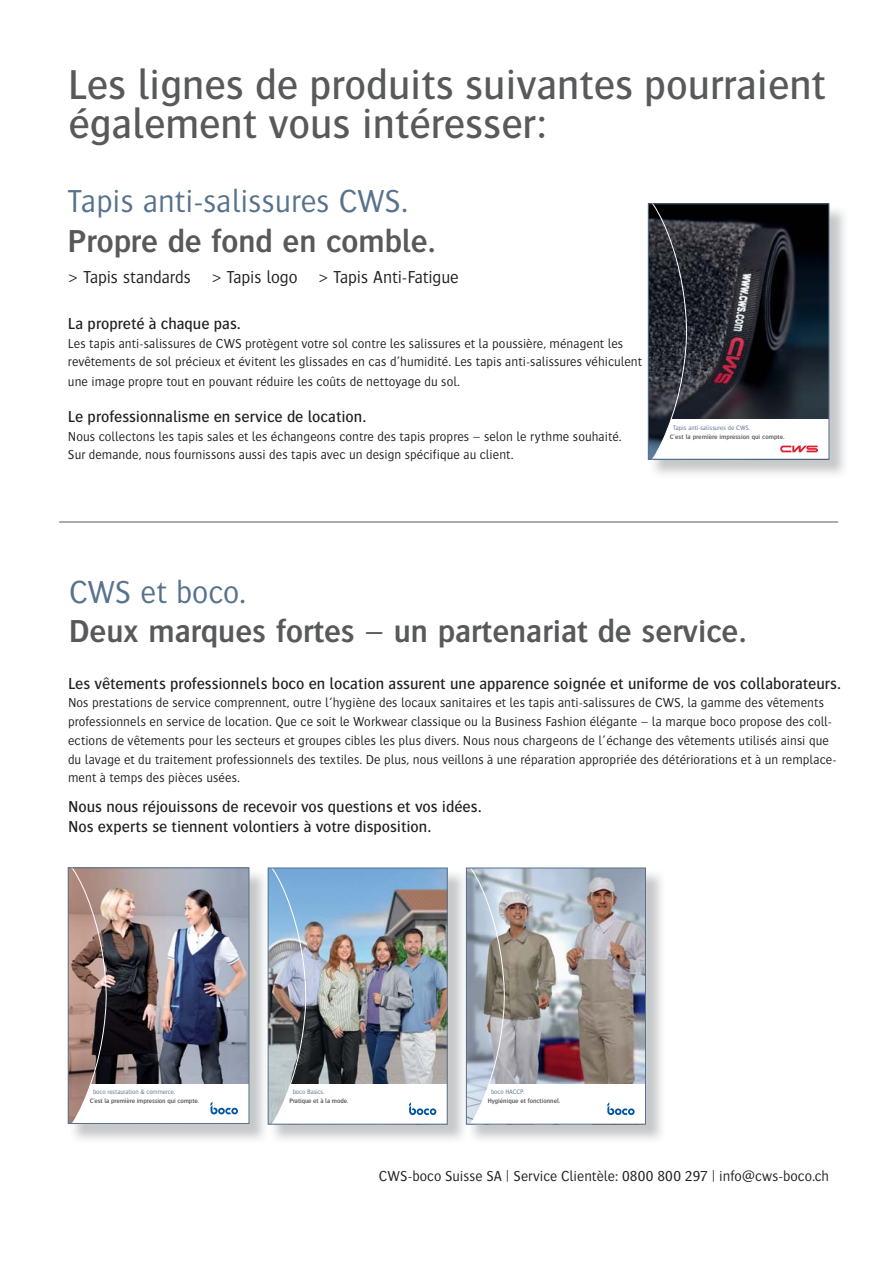
<style>
.page{position:relative;width:893px;height:1263px;background:#fff}
.page>*{position:absolute;margin:0;border:0;box-sizing:border-box;transform-origin:0 0}
.t1{font:500 43.35px/39.8px "Bosis Std";color:#58595b}
.t2{font:600 33px "Bosis";color:#58595b}
.t3{font:300 33px "Bosis";color:#57728d}
.t4{font:300 18px "Bosis";letter-spacing:-.01em;color:#231f20}
.t5{font:500 16.5px/19.8px "Bosis";color:#231f20}
.t6{font:300 15px "Bosis";letter-spacing:.005em;color:#231f20}
.t7{font:300 13.5px/18.8px "Bosis";letter-spacing:.005em;color:#231f20}
.t8{font:600 6.75px "Bosis";color:#58595b}
.t9{font:300 6.75px "Bosis";color:#57728d}
</style>
<div class="page">
<img style="left:650px;top:206px;width:195px;height:269px">
<svg style="left:650px;top:206px;width:177px;height:251px;background:#42434a"></svg>
<svg style="left:780px;top:446px;width:38px;height:6px"></svg>
<div style="left:648px;top:204px;width:181px;height:255px;border:1px solid #57728d"></div>
<hr style="left:59px;top:522px;width:779px;height:1px;background:#58595b">
<img style="left:73px;top:870px;width:195px;height:270px">
<img style="left:70px;top:870px;width:177px;height:252px">
<svg style="left:210px;top:1102px;width:28px;height:12px"></svg>
<div style="left:68px;top:868px;width:181px;height:256px;border:1px solid #57728d"></div>
<img style="left:270px;top:870px;width:196px;height:270px">
<img style="left:270px;top:870px;width:175px;height:252px">
<svg style="left:409px;top:1102px;width:27px;height:13px"></svg>
<div style="left:268px;top:868px;width:179px;height:256px;border:1px solid #57728d"></div>
<img style="left:468px;top:873px;width:194px;height:267px">
<img style="left:468px;top:870px;width:176px;height:252px">
<svg style="left:607px;top:1102px;width:28px;height:13px"></svg>
<div style="left:466px;top:868px;width:180px;height:256px;border:1px solid #57728d"></div>
<h1 class="t1" style="left:68px;top:67px;width:759px">Les lignes de produits suivantes pourraient également vous intéresser:</h1>
<h2 class="t3" style="left:68px;top:188px;width:341px">Tapis anti-salissures CWS.</h2>
<h2 class="t2" style="left:68px;top:228px;width:369px">Propre de fond en comble.</h2>
<h3 class="t4" style="left:68px;top:270px;width:392px">&gt; Tapis standards &gt; Tapis logo &gt; Tapis Anti-Fatigue</h3>
<p class="t5" style="left:68px;top:315px;width:174px">La propreté à chaque pas.</p>
<p class="t7" style="left:68px;top:335px;width:576px">Les tapis anti-salissures de CWS protègent votre sol contre les salissures et la poussière, ménagent les revêtements de sol précieux et évitent les glissades en cas d’humidité. Les tapis anti-salissures véhiculent une image propre tout en pouvant réduire les coûts de nettoyage du sol.</p>
<p class="t5" style="left:68px;top:408px;width:299px">Le professionnalisme en service de location.</p>
<p class="t7" style="left:68px;top:428px;width:555px">Nous collectons les tapis sales et les échangeons contre des tapis propres – selon le rythme souhaité.<br>Sur demande, nous fournissons aussi des tapis avec un design spécifique au client.</p>
<p class="t9" style="left:673px;top:425px;width:79px">Tapis anti-salissures de CWS.</p>
<p class="t8" style="left:670px;top:434px;width:116px">C’est la première impression qui compte.</p>
<h2 class="t3" style="left:69px;top:579px;width:178px">CWS et boco.</h2>
<h2 class="t2" style="left:69px;top:619px;width:678px">Deux marques fortes – un partenariat de service.</h2>
<p class="t5" style="left:68px;top:674px;width:774px">Les vêtements professionnels boco en location assurent une apparence soignée et uniforme de vos collaborateurs.</p>
<p class="t7" style="left:68px;top:695px;width:770px">Nos prestations de service comprennent, outre l‘hygiène des locaux sanitaires et les tapis anti-salissures de CWS, la gamme des vêtements professionnels en service de location. Que ce soit le Workwear classique ou la Business Fashion élégante – la marque boco propose des coll&shy;ections de vêtements pour les secteurs et groupes cibles les plus divers. Nous nous chargeons de l’échange des vêtements utilisés ainsi que du lavage et du traitement professionnels des textiles. De plus, nous veillons à une réparation appropriée des détériorations et à un remplace&shy;ment à temps des pièces usées.</p>
<p class="t5" style="left:68px;top:798px;width:415px">Nous nous réjouissons de recevoir vos questions et vos idées.<br>Nos experts se tiennent volontiers à votre disposition.</p>
<p class="t9" style="left:93px;top:1089px;width:84px">boco restauration &amp; commerce.</p>
<p class="t8" style="left:90px;top:1098px;width:111px">C’est la première impression qui compte.</p>
<p class="t9" style="left:293px;top:1090px;width:33px">boco Basics.</p>
<p class="t8" style="left:289px;top:1099px;width:61px">Pratique et à la mode.</p>
<p class="t9" style="left:491px;top:1090px;width:35px">boco HACCP.</p>
<p class="t8" style="left:488px;top:1099px;width:74px">Hygiénique et fonctionnel.</p>
<p class="t6" style="left:379px;top:1171px;width:452px">CWS-boco Suisse SA | Service Clientèle: 0800 800 297 | info@cws-boco.ch</p>
</div>
